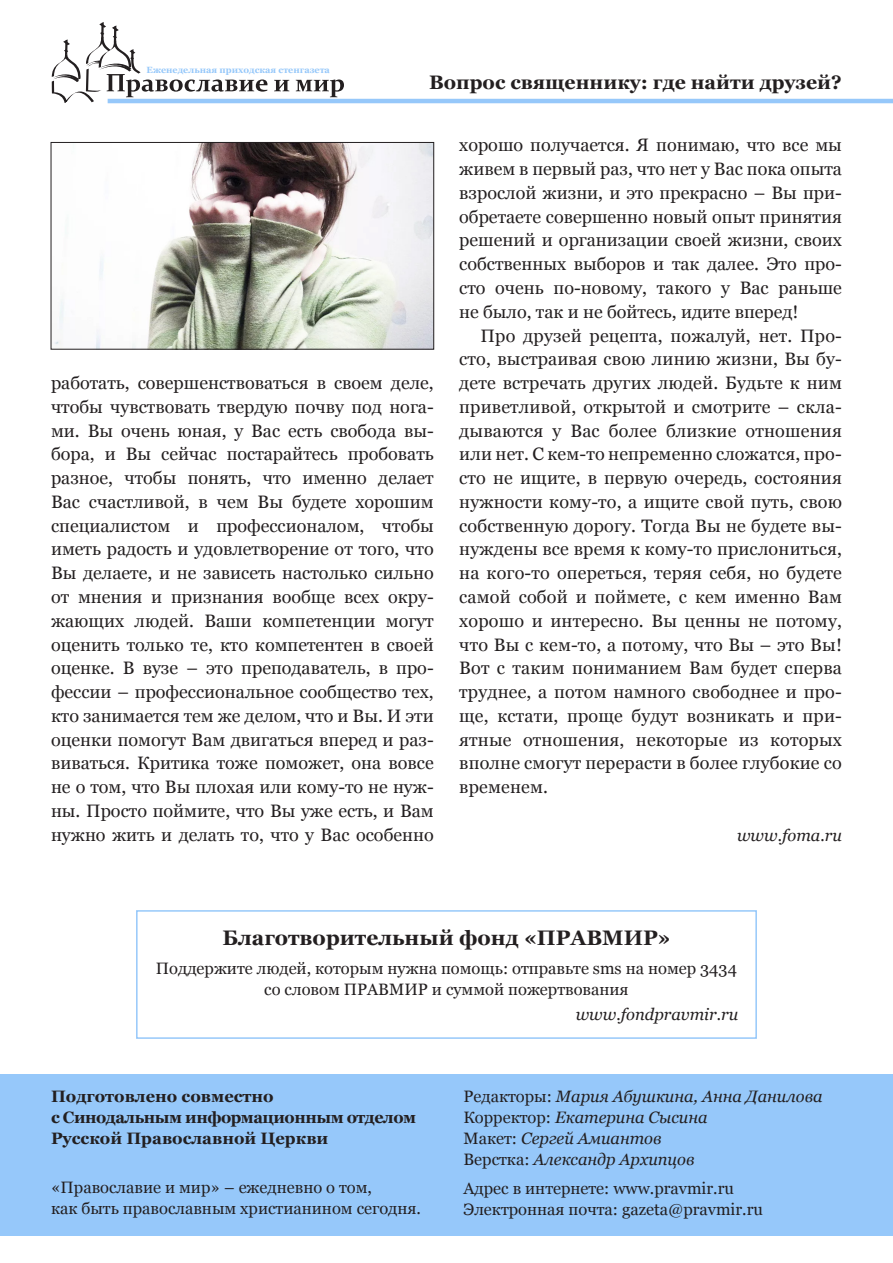
<style>
.page{position:relative;width:893px;height:1263px;background:#fff}
.page>*{position:absolute;margin:0;border:0;box-sizing:border-box;transform-origin:0 0}
.t1{font:700 21px "Georgia";color:#231f20}
.kolontitul{font:700 19.5px "Georgia";color:#231f20}
.Text{font:18px/23.7px "Georgia";color:#231f20;text-align:justify}
.t2{font:16.5px/21px "Georgia";color:#231f20}
.Bibliography{font:italic 16.5px/21px "Georgia";color:#231f20}
.t3{font:700 16.5px/21px "Georgia";color:#231f20}
.t4{font:700 9px "Georgia";color:#96c8fa}
.s1{font-style:normal}
</style>
<div class="page">
<div style="left:0;top:1074px;width:893px;height:162px;background:#96c8fa"></div>
<svg style="left:52px;top:22px;width:215px;height:81px"></svg>
<svg style="left:274px;top:80px;width:15px;height:11px"></svg>
<svg style="left:296px;top:79px;width:48px;height:18px"></svg>
<hr style="left:108px;top:99px;width:785px;height:4px;background:#96c8fa">
<div style="left:136px;top:910px;width:621px;height:129px;border:2px solid #96c8fa"></div>
<img style="left:54px;top:144px;width:378px;height:204px">
<div style="left:51px;top:142px;width:383px;height:208px;border:1px solid #231f20"></div>
<p class="t4" style="left:147px;top:64px;width:185px">Еженедельная приходская стенгазета</p>
<p class="kolontitul" style="left:429px;top:69px;width:414px">Вопрос священнику: где найти друзей?</p>
<p class="Text" style="left:51px;top:371px;width:384px">работать, совершенствоваться в своем деле, чтобы чувствовать твердую почву под нога&shy;ми. Вы очень юная, у Вас есть свобода вы&shy;бора, и Вы сейчас постарайтесь пробовать разное, чтобы понять, что именно делает Вас счастливой, в чем Вы будете хорошим специалистом и профессионалом, чтобы иметь радость и удовлетворение от того, что Вы делаете, и не зависеть настолько сильно от мнения и признания вообще всех окру&shy;жающих людей. Ваши компетенции могут оценить только те, кто компетентен в своей оценке. В вузе – это преподаватель, в про&shy;фессии – профессиональное сообщество тех, кто занимается тем же делом, что и Вы. И эти оценки помогут Вам двигаться вперед и раз&shy;виваться. Критика тоже поможет, она вовсе не о том, что Вы плохая или кому-то не нуж&shy;ны. Просто поймите, что Вы уже есть, и Вам нужно жить и делать то, что у Вас особенно</p>
<p class="Text" style="left:459px;top:134px;width:384px">хорошо получается. Я понимаю, что все мы живем в первый раз, что нет у Вас пока опыта взрослой жизни, и это прекрасно – Вы при&shy;обретаете совершенно новый опыт принятия решений и организации своей жизни, своих собственных выборов и так далее. Это про&shy;сто очень по-новому, такого у Вас раньше не было, так и не бойтесь, идите вперед!</p>
<p class="Text" style="left:459px;top:324px;width:384px;text-indent:21px">Про друзей рецепта, пожалуй, нет. Про&shy;сто, выстраивая свою линию жизни, Вы бу&shy;дете встречать других людей. Будьте к ним приветливой, открытой и смотрите – скла&shy;дываются у Вас более близкие отношения или нет. С кем-то непременно сложатся, про&shy;сто не ищите, в первую очередь, состояния нужности кому-то, а ищите свой путь, свою собственную дорогу. Тогда Вы не будете вы&shy;нуждены все время к кому-то прислониться, на кого-то опереться, теряя себя, но будете самой собой и поймете, с кем именно Вам хорошо и интересно. Вы ценны не потому, что Вы с кем-то, а потому, что Вы – это Вы!<br>Вот с таким пониманием Вам будет сперва труднее, а потом намного свободнее и про&shy;ще, кстати, проще будут возникать и при&shy;ятные отношения, некоторые из которых вполне смогут перерасти в более глубокие со временем.</p>
<p class="Bibliography" style="left:737px;top:825px;width:106px">www.foma.ru</p>
<p class="t1" style="left:222px;top:924px;width:450px">Благотворительный фонд «ПРАВМИР»</p>
<p class="t2" style="left:156px;top:958px;width:583px;text-align:center">Поддержите людей, которым нужна помощь: отправьте sms на номер 3434 со словом ПРАВМИР и суммой пожертвования</p>
<p class="Bibliography" style="left:576px;top:1004px;width:164px">www.fondpravmir.ru</p>
<p class="t3" style="left:51px;top:1085px;width:367px">Подготовлено совместно<br>с Синодальным информационным отделом<br>Русской Православной Церкви</p>
<p class="t2" style="left:51px;top:1177px;width:372px">«Православие и мир» – ежедневно о том,<br>как быть православным христианином сегодня.</p>
<p class="Bibliography" style="left:463px;top:1086px;width:361px"><span class="s1">Редакторы:</span> Мария Абушкина, Анна Данилова<br><span class="s1">Корректор:</span> Екатерина Сысина<br><span class="s1">Макет:</span> Сергей Амиантов<br><span class="s1">Верстка:</span> Александр Архипцов</p>
<p class="t2" style="left:463px;top:1178px;width:301px">Адрес в интернете: www.pravmir.ru<br>Электронная почта: gazeta@pravmir.ru</p>
</div>
